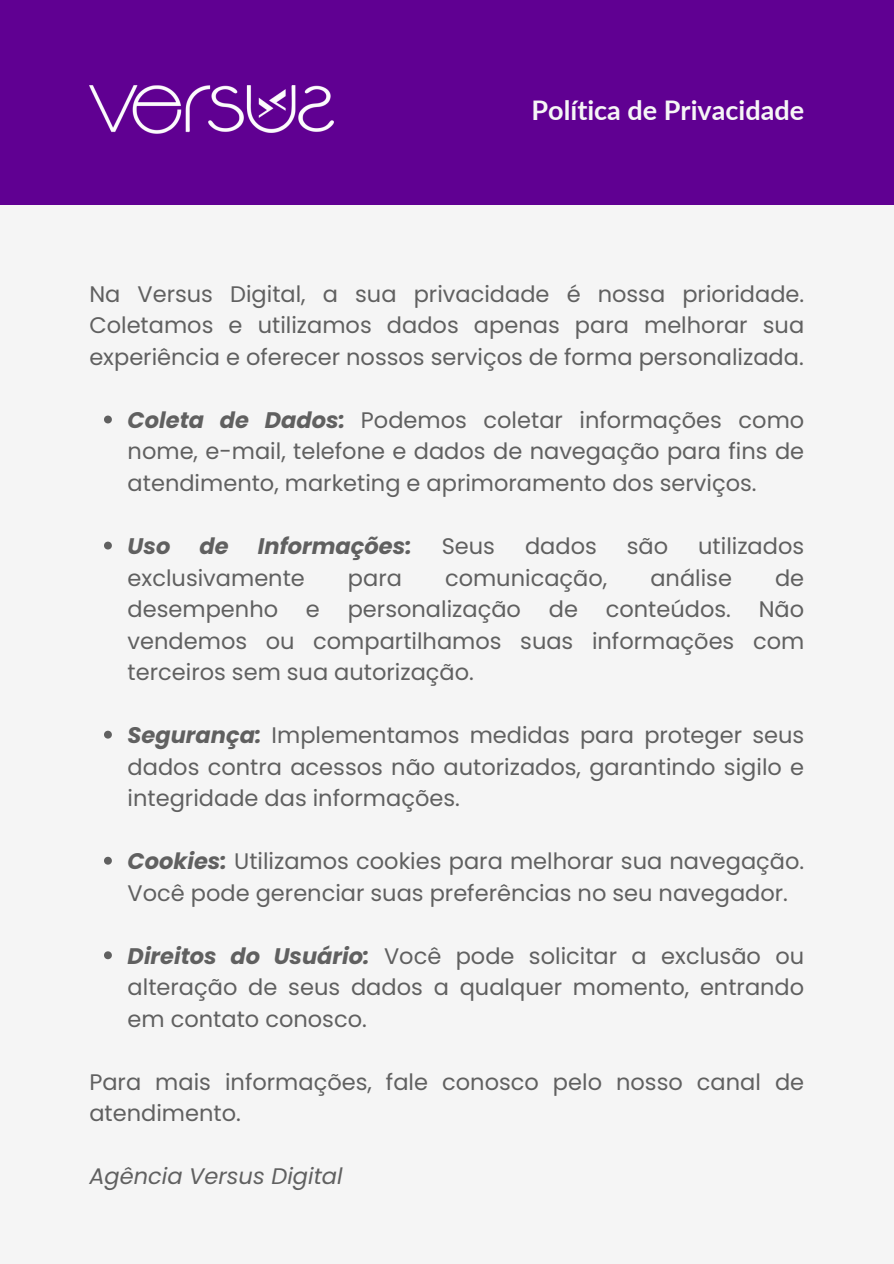
<style>
.page{position:relative;width:894px;height:1264px;background:#fff}
.page>*{position:absolute;margin:0;border:0;box-sizing:border-box;transform-origin:0 0}
.t1{font:700 27px "Lato";color:#f6f6f6}
.t2{font:22.5px/31.5px "Poppins";color:#606060;text-align:justify}
.t3{font:italic 22.5px "Poppins";color:#606060}
.t4{font:italic 700 22.5px "Poppins";color:#606060}
.s1{font-weight:700;font-style:italic}
</style>
<div class="page">
<div style="left:0;top:0;width:893px;height:1263px;background:#f5f5f5"></div>
<div style="left:0;top:0;width:893px;height:205px;background:#600092"></div>
<img style="left:89px;top:85px;width:244px;height:49px">
<svg style="left:104px;top:415px;width:8px;height:8px"></svg>
<svg style="left:104px;top:541px;width:8px;height:8px"></svg>
<svg style="left:104px;top:730px;width:8px;height:8px"></svg>
<svg style="left:104px;top:856px;width:8px;height:8px"></svg>
<svg style="left:104px;top:951px;width:8px;height:8px"></svg>
<p class="t1" style="left:531px;top:93px;width:274px">Política de Privacidade</p>
<h1 class="t2" style="left:89px;top:278px;width:716px">Na Versus Digital, a sua privacidade é nossa prioridade.<br>Coletamos e utilizamos dados apenas para melhorar sua experiência e oferecer nossos serviços de forma personalizada.</h1>
<p class="t2" style="left:128px;top:404px;width:678px"><span class="s1">Coleta de Dados:</span> Podemos coletar informações como nome, e-mail, telefone e dados de navegação para fins de atendimento, marketing e aprimoramento dos serviços.</p>
<p class="t4" style="left:128px;top:530px;width:44px">Uso</p>
<p class="t4" style="left:199px;top:530px;width:31px">de</p>
<p class="t4" style="left:258px;top:530px;width:155px">Informações:</p>
<p class="t2" style="left:441px;top:530px;width:55px">Seus</p>
<p class="t2" style="left:525px;top:530px;width:73px">dados</p>
<p class="t2" style="left:626px;top:530px;width:43px">são</p>
<p class="t2" style="left:698px;top:530px;width:107px">utilizados</p>
<p class="t2" style="left:128px;top:562px;width:179px">exclusivamente</p>
<p class="t2" style="left:348px;top:562px;width:56px">para</p>
<p class="t2" style="left:445px;top:562px;width:164px">comunicação,</p>
<p class="t2" style="left:650px;top:562px;width:83px">análise</p>
<p class="t2" style="left:128px;top:562px;width:678px;text-indent:647px">de desempenho e personalização de conteúdos. Não vendemos ou compartilhamos suas informações com terceiros sem sua autorização.</p>
<p class="t2" style="left:128px;top:719px;width:678px"><span class="s1">Segurança:</span> Implementamos medidas para proteger seus dados contra acessos não autorizados, garantindo sigilo e integridade das informações.</p>
<p class="t2" style="left:128px;top:845px;width:678px"><span class="s1">Cookies:</span> Utilizamos cookies para melhorar sua navegação.<br>Você pode gerenciar suas preferências no seu navegador.</p>
<p class="t2" style="left:128px;top:940px;width:678px"><span class="s1">Direitos do Usuário:</span> Você pode solicitar a exclusão ou alteração de seus dados a qualquer momento, entrando em contato conosco.</p>
<p class="t2" style="left:89px;top:1066px;width:716px">Para mais informações, fale conosco pelo nosso canal de atendimento.</p>
<p class="t3" style="left:89px;top:1160px;width:255px">Agência Versus Digital</p>
</div>
